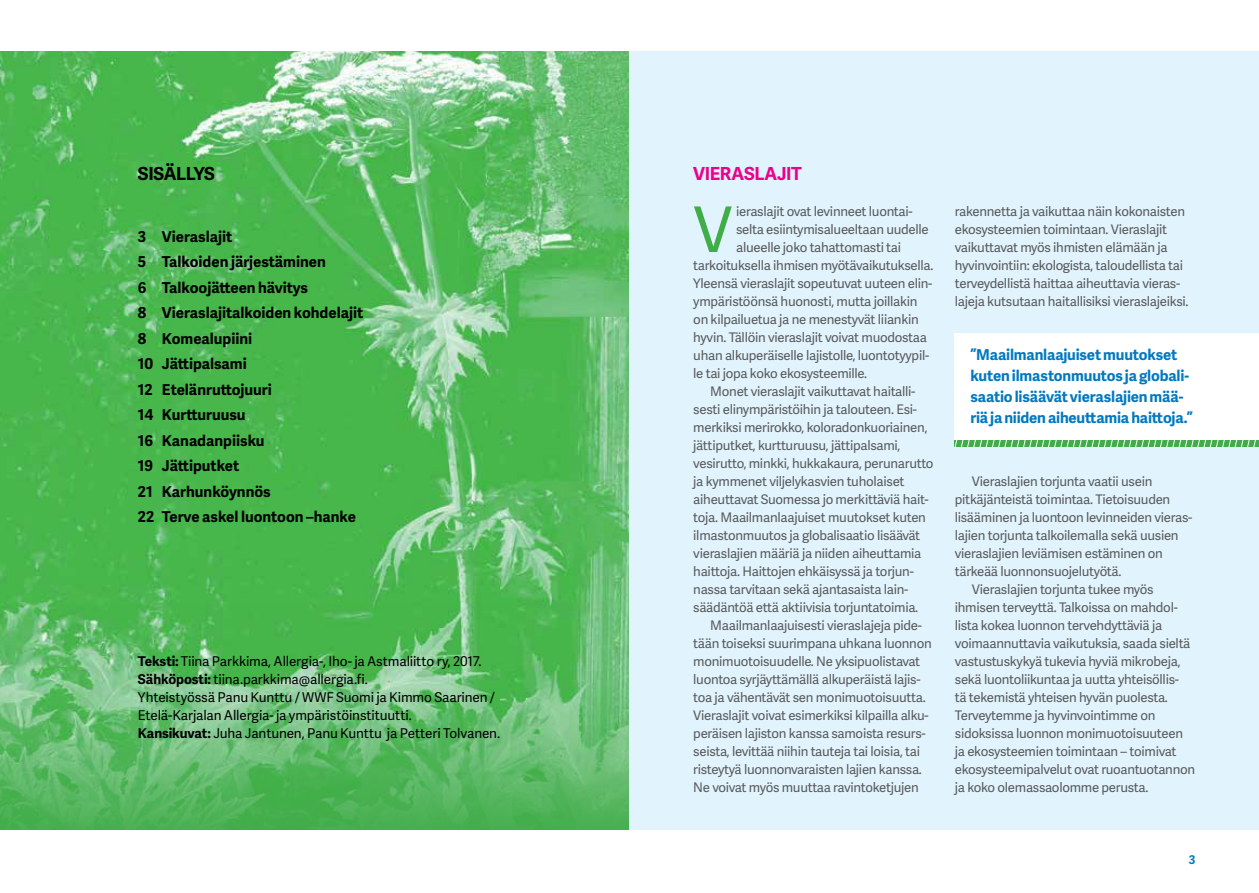
<style>
.page{position:relative;width:1259px;height:893px;background:#fff}
.page>*{position:absolute;margin:0;border:0;box-sizing:border-box;transform-origin:0 0}
.t1{font:62.85px "Adelle Sans";color:#41ad49}
.t2{font:700 18px "Adelle Sans";letter-spacing:-.02em;color:#ec008c}
.t3{font:700 18px "Adelle Sans";letter-spacing:-.025em;color:#000}
.t4{font:700 15px/25.5px "Adelle Sans";color:#000}
.t5{font:700 15px/21px "Adelle Sans";letter-spacing:-.015em;color:#0079c1}
.t6{font:13.5px/18px "Adelle Sans";letter-spacing:-.01em;color:#000}
.t7{font:13.2px/18px "Adelle Sans";letter-spacing:-.02em;color:#58595b}
.t8{font:700 12px "Adelle Sans";color:#0079c1}
.s1{font-weight:700}
</style>
<div class="page">
<img style="left:0;top:51px;width:629px;height:553px">
<div style="left:629px;top:51px;width:630px;height:778px;background:#e1f4fd"></div>
<div style="left:955px;top:334px;width:304px;height:113px;background:#fff"></div>
<svg style="left:955px;top:440px;width:304px;height:7px;background:#60ba66"></svg>
<svg style="left:0;top:604px;width:629px;height:225px;background:#61bc6a"></svg>
<h2 class="t3" style="left:138px;top:160px;width:78px">SISÄLLYS</h2>
<p class="t4" style="left:138px;top:223px;width:227px">3 Vieraslajit<br>5 Talkoiden järjestäminen<br>6 Talkoojätteen hävitys<br>8 Vieraslajitalkoiden kohdelajit<br>8 Komealupiini<br>10 Jättipalsami<br>12 Etelänruttojuuri<br>14 Kurtturuusu<br>16 Kanadanpiisku<br>19 Jättiputket<br>21 Karhunköynnös<br>22 Terve askel luontoon –hanke</p>
<p class="t6" style="left:138px;top:652px;width:364px"><span class="s1">Teksti:</span> Tiina Parkkima, Allergia-, Iho- ja Astmaliitto ry, 2017.<br><span class="s1">Sähköposti:</span> tiina.parkkima@allergia.fi.<br>Yhteistyössä Panu Kunttu / WWF Suomi ja Kimmo Saarinen / Etelä-Karjalan Allergia- ja ympäristöinstituutti.<br><span class="s1">Kansikuvat:</span> Juha Jantunen, Panu Kunttu ja Petteri Tolvanen.</p>
<h2 class="t2" style="left:693px;top:160px;width:110px">VIERASLAJIT</h2>
<h1 class="t1" style="left:693px;top:185px;width:41px">V</h1>
<p class="t7" style="left:736px;top:202px;width:178px">ieraslajit ovat levinneet luontai-</p>
<p class="t7" style="left:736px;top:220px;width:194px">selta esiintymisalueeltaan uudelle</p>
<p class="t7" style="left:736px;top:238px;width:166px">alueelle joko tahattomasti tai</p>
<p class="t7" style="left:693px;top:256px;width:242px">tarkoituksella ihmisen myötävaikutuksella.</p>
<p class="t7" style="left:693px;top:274px;width:240px">Yleensä vieraslajit sopeutuvat uuteen elin-</p>
<p class="t7" style="left:693px;top:292px;width:226px">ympäristöönsä huonosti, mutta joillakin</p>
<p class="t7" style="left:693px;top:310px;width:227px">on kilpailuetua ja ne menestyvät liiankin</p>
<p class="t7" style="left:693px;top:328px;width:235px">hyvin. Tällöin vieraslajit voivat muodostaa</p>
<p class="t7" style="left:693px;top:346px;width:237px">uhan alkuperäiselle lajistolle, luontotyypil-</p>
<p class="t7" style="left:693px;top:364px;width:175px">le tai jopa koko ekosysteemille.</p>
<p class="t7" style="left:710px;top:382px;width:207px">Monet vieraslajit vaikuttavat haitalli-</p>
<p class="t7" style="left:693px;top:400px;width:225px">sesti elinympäristöihin ja talouteen. Esi-</p>
<p class="t7" style="left:693px;top:418px;width:236px">merkiksi merirokko, koloradonkuoriainen,</p>
<p class="t7" style="left:693px;top:436px;width:209px">jättiputket, kurtturuusu, jättipalsami,</p>
<p class="t7" style="left:693px;top:454px;width:242px">vesirutto, minkki, hukkakaura, perunarutto</p>
<p class="t7" style="left:693px;top:472px;width:213px">ja kymmenet viljelykasvien tuholaiset</p>
<p class="t7" style="left:693px;top:490px;width:237px">aiheuttavat Suomessa jo merkittäviä hait-</p>
<p class="t7" style="left:693px;top:508px;width:234px">toja. Maailmanlaajuiset muutokset kuten</p>
<p class="t7" style="left:693px;top:526px;width:228px">ilmastonmuutos ja globalisaatio lisäävät</p>
<p class="t7" style="left:693px;top:544px;width:230px">vieraslajien määriä ja niiden aiheuttamia</p>
<p class="t7" style="left:693px;top:562px;width:222px">haittoja. Haittojen ehkäisyssä ja torjun-</p>
<p class="t7" style="left:693px;top:580px;width:216px">nassa tarvitaan sekä ajantasaista lain-</p>
<p class="t7" style="left:693px;top:598px;width:226px">säädäntöä että aktiivisia torjuntatoimia.</p>
<p class="t7" style="left:710px;top:616px;width:213px">Maailmanlaajuisesti vieraslajeja pide-</p>
<p class="t7" style="left:693px;top:634px;width:240px">tään toiseksi suurimpana uhkana luonnon</p>
<p class="t7" style="left:693px;top:652px;width:228px">monimuotoisuudelle. Ne yksipuolistavat</p>
<p class="t7" style="left:693px;top:670px;width:229px">luontoa syrjäyttämällä alkuperäistä lajis-</p>
<p class="t7" style="left:693px;top:688px;width:234px">toa ja vähentävät sen monimuotoisuutta.</p>
<p class="t7" style="left:693px;top:706px;width:237px">Vieraslajit voivat esimerkiksi kilpailla alku-</p>
<p class="t7" style="left:693px;top:724px;width:234px">peräisen lajiston kanssa samoista resurs-</p>
<p class="t7" style="left:693px;top:742px;width:228px">seista, levittää niihin tauteja tai loisia, tai</p>
<p class="t7" style="left:693px;top:760px;width:230px">risteytyä luonnonvaraisten lajien kanssa.</p>
<p class="t7" style="left:693px;top:778px;width:227px">Ne voivat myös muuttaa ravintoketjujen</p>
<p class="t7" style="left:955px;top:202px;width:235px">rakennetta ja vaikuttaa näin kokonaisten ekosysteemien toimintaan. Vieraslajit vaikuttavat myös ihmisten elämään ja hyvinvointiin: ekologista, taloudellista tai terveydellistä haittaa aiheuttavia vieras&shy;lajeja kutsutaan haitallisiksi vieraslajeiksi.</p>
<p class="t5" style="left:970px;top:343px;width:224px">”Maailmanlaajuiset muutokset kuten ilmastonmuutos ja globali&shy;saatio lisäävät vieraslajien mää&shy;riä ja niiden aiheuttamia haittoja.”</p>
<p class="t7" style="left:972px;top:472px;width:182px">Vieraslajien torjunta vaatii usein</p>
<p class="t7" style="left:955px;top:490px;width:217px">pitkäjänteistä toimintaa. Tietoisuuden</p>
<p class="t7" style="left:955px;top:508px;width:239px">lisääminen ja luontoon levinneiden vieras-</p>
<p class="t7" style="left:955px;top:526px;width:225px">lajien torjunta talkoilemalla sekä uusien</p>
<p class="t7" style="left:955px;top:544px;width:209px">vieraslajien leviämisen estäminen on</p>
<p class="t7" style="left:955px;top:562px;width:168px">tärkeää luonnonsuojelutyötä.</p>
<p class="t7" style="left:972px;top:580px;width:183px">Vieraslajien torjunta tukee myös</p>
<p class="t7" style="left:955px;top:598px;width:224px">ihmisen terveyttä. Talkoissa on mahdol-</p>
<p class="t7" style="left:955px;top:616px;width:209px">lista kokea luonnon tervehdyttäviä ja</p>
<p class="t7" style="left:955px;top:634px;width:237px">voimaannuttavia vaikutuksia, saada sieltä</p>
<p class="t7" style="left:955px;top:652px;width:227px">vastustuskykyä tukevia hyviä mikrobeja,</p>
<p class="t7" style="left:955px;top:670px;width:226px">sekä luontoliikuntaa ja uutta yhteisöllis-</p>
<p class="t7" style="left:955px;top:688px;width:215px">tä tekemistä yhteisen hyvän puolesta.</p>
<p class="t7" style="left:955px;top:706px;width:202px">Terveytemme ja hyvinvointimme on</p>
<p class="t7" style="left:955px;top:724px;width:230px">sidoksissa luonnon monimuotoisuuteen</p>
<p class="t7" style="left:955px;top:742px;width:223px">ja ekosysteemien toimintaan – toimivat</p>
<p class="t7" style="left:955px;top:760px;width:242px">ekosysteemipalvelut ovat ruoantuotannon</p>
<p class="t7" style="left:955px;top:778px;width:195px">ja koko olemassaolomme perusta.</p>
<p class="t8" style="left:1189px;top:850px;width:8px">3</p>
</div>
